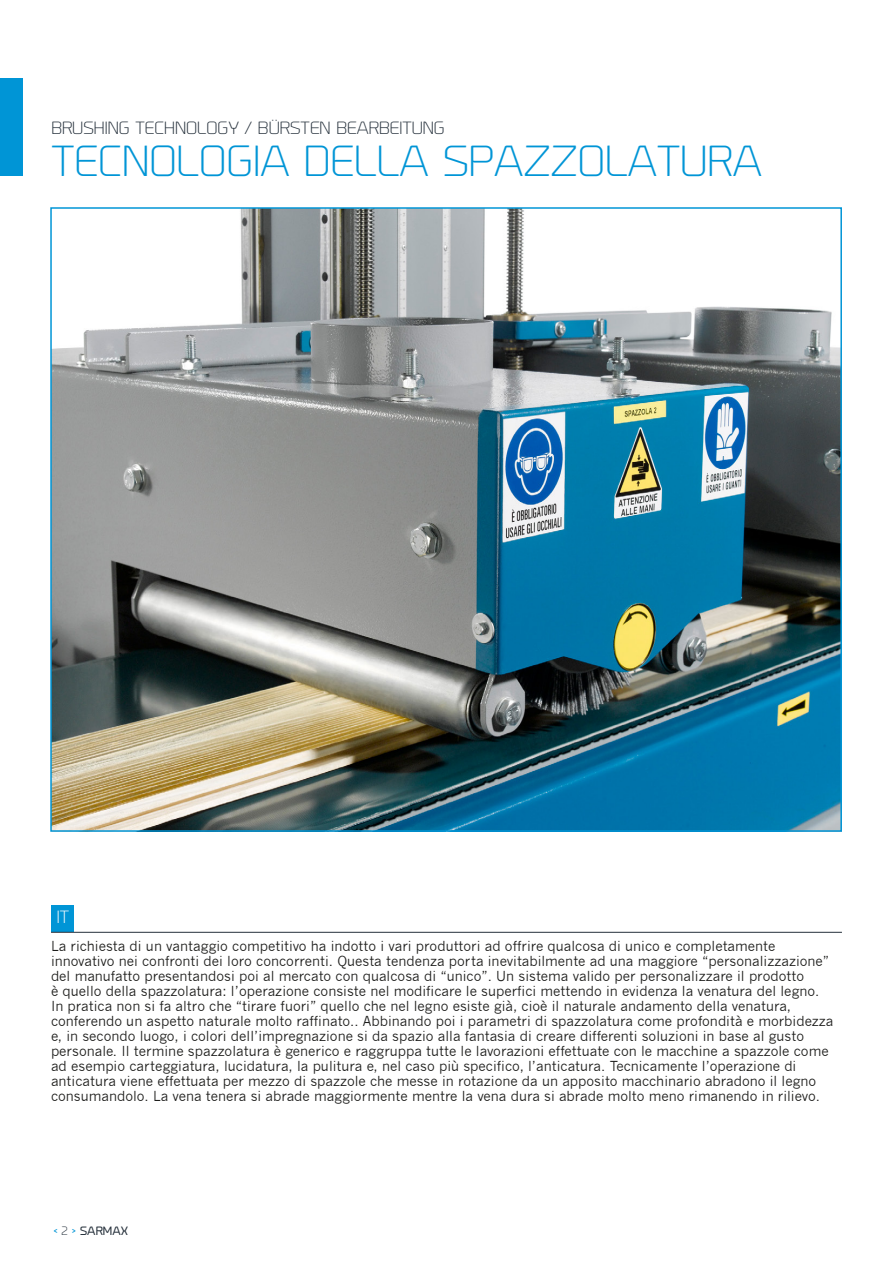
<style>
.page{position:relative;width:893px;height:1263px;background:#fff}
.page>*{position:absolute;margin:0;border:0;box-sizing:border-box;transform-origin:0 0}
.t1{font:300 40.5px "Prime";color:#0095d6}
.t2{font:300 16.5px "Prime";color:#25303b}
.t3{font:300 16.5px "Prime";color:#fff}
.t4{font:13.5px/15px "News Gothic";color:#1d1d1b}
.t5{font:11.25px "Prime";color:#25303b}
.s1{color:#0095d6}
.s2{font-weight:300}
</style>
<div class="page">
<div style="left:51px;top:905px;width:23px;height:27px;background:#0095d6"></div>
<hr style="left:51px;top:932px;width:791px;height:1px;background:#25303b">
<img style="left:53px;top:210px;width:786px;height:619px">
<div style="left:0;top:78px;width:23px;height:97px;background:#0095d6"></div>
<p class="t2" style="left:51px;top:119px;width:395px">BRUSHING TECHNOLOGY / BÜRSTEN BEARBEITUNG</p>
<h1 class="t1" style="left:51px;top:138px;width:712px">TECNOLOGIA DELLA SPAZZOLATURA</h1>
<p class="t3" style="left:57px;top:907px;width:14px">IT</p>
<p class="t4" style="left:51px;top:939px;width:784px">La richiesta di un vantaggio competitivo ha indotto i vari produttori ad offrire qualcosa di unico e completamente innovativo nei confronti dei loro concorrenti. Questa tendenza porta inevitabilmente ad una maggiore “personalizzazione” del manufatto presentandosi poi al mercato con qualcosa di “unico”. Un sistema valido per personalizzare il prodotto<br>è quello della spazzolatura: l’operazione consiste nel modificare le superfici mettendo in evidenza la venatura del legno.<br>In pratica non si fa altro che “tirare fuori” quello che nel legno esiste già, cioè il naturale andamento della venatura, conferendo un aspetto naturale molto raffinato.. Abbinando poi i parametri di spazzolatura come profondità e morbidezza e, in secondo luogo, i colori dell’impregnazione si da spazio alla fantasia di creare differenti soluzioni in base al gusto personale. Il termine spazzolatura è generico e raggruppa tutte le lavorazioni effettuate con le macchine a spazzole come ad esempio carteggiatura, lucidatura, la pulitura e, nel caso più specifico, l’anticatura. Tecnicamente l’operazione di anticatura viene effettuata per mezzo di spazzole che messe in rotazione da un apposito macchinario abradono il legno consumandolo. La vena tenera si abrade maggiormente mentre la vena dura si abrade molto meno rimanendo in rilievo.</p>
<p class="t5" style="left:54px;top:1224px;width:76px"><span class="s1">&lt;</span> <span class="s2">2</span> <span class="s1">&gt;</span> SARMAX</p>
</div>
